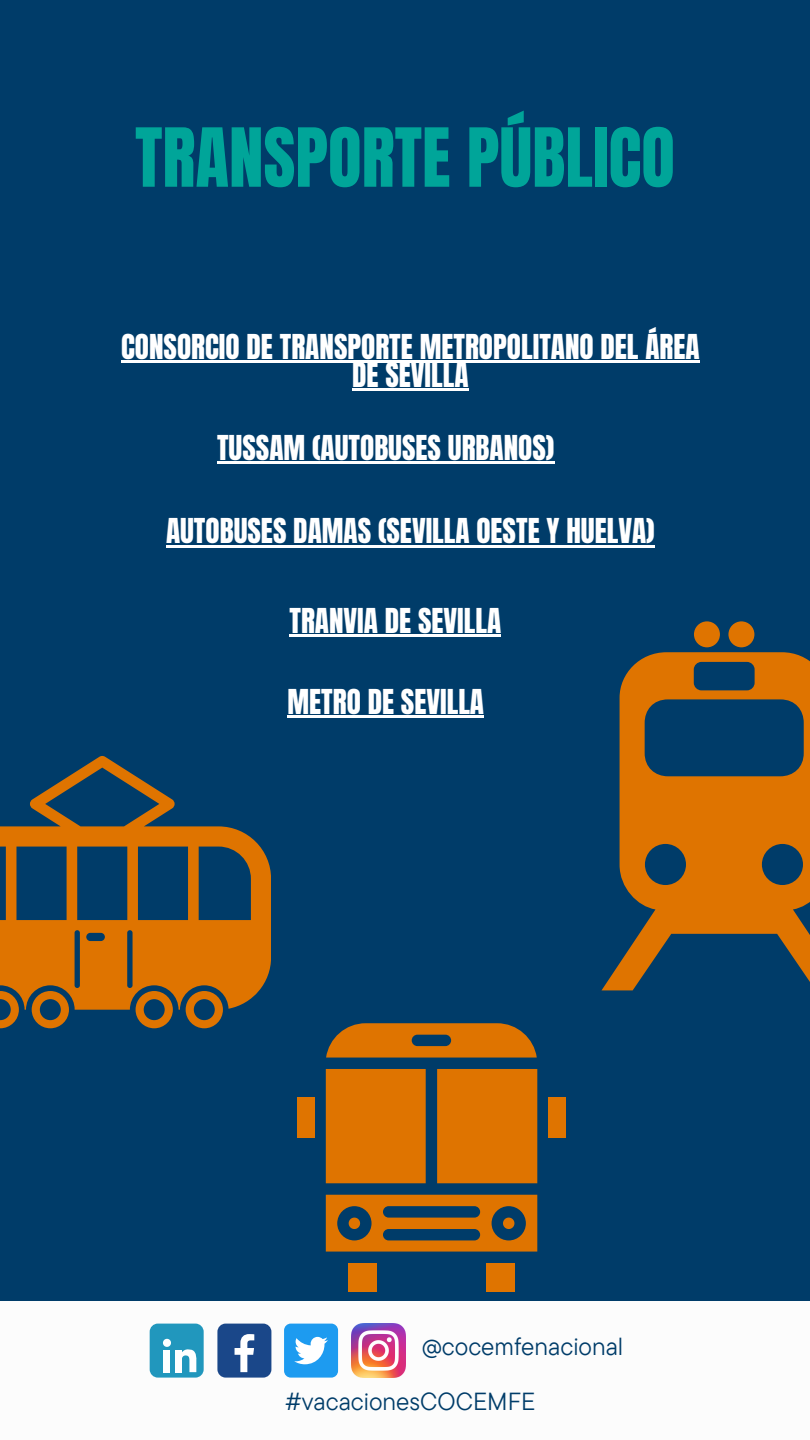
<style>
.page{position:relative;width:810px;height:1440px;background:#003c69}
.page>*{position:absolute;margin:0;border:0;box-sizing:border-box;transform-origin:0 0}
.t1{font:69.2px "Anton";color:#00a599}
.t2{font:29.2px/28.5px "Anton";color:#fff;text-align:center}
.t3{font:24.6px "TT Commons Pro";color:#003c69}
</style>
<div class="page">
<div style="left:1px;top:1302px;width:809px;height:138px;background:#fcfcfc"></div>
<div style="left:217px;top:1324px;width:54px;height:54px;background:#1a4789;border-radius:8px"></div>
<svg style="left:235px;top:1334px;width:19px;height:38px"></svg>
<div style="left:284px;top:1324px;width:54px;height:54px;background:#1d9bf0;border-radius:7px"></div>
<svg style="left:294px;top:1337px;width:34px;height:27px"></svg>
<img style="left:351px;top:1324px;width:54px;height:54px">
<div style="left:150px;top:1324px;width:54px;height:54px;background:#2197bd;border-radius:8px"></div>
<svg style="left:163px;top:1339px;width:8px;height:8px"></svg>
<div style="left:164px;top:1350px;width:6px;height:22px;background:#fff"></div>
<div style="left:175px;top:1350px;width:6px;height:22px;background:#fff"></div>
<svg style="left:181px;top:1349px;width:16px;height:23px"></svg>
<svg style="left:0;top:756px;width:271px;height:254px"></svg>
<svg style="left:0;top:991px;width:19px;height:37px"></svg>
<svg style="left:32px;top:991px;width:37px;height:37px"></svg>
<svg style="left:136px;top:991px;width:37px;height:37px"></svg>
<svg style="left:186px;top:991px;width:37px;height:37px"></svg>
<svg style="left:602px;top:652px;width:208px;height:338px;fill:#df7400"></svg>
<div style="left:694px;top:621px;width:26px;height:26px;background:#df7400;border-radius:50%"></div>
<div style="left:728px;top:621px;width:26px;height:26px;background:#df7400;border-radius:50%"></div>
<div style="left:349px;top:1263px;width:28px;height:29px;background:#df7400"></div>
<div style="left:486px;top:1263px;width:28px;height:29px;background:#df7400"></div>
<svg style="left:326px;top:1023px;width:211px;height:35px;background:#b96a11"></svg>
<div style="left:326px;top:1069px;width:100px;height:114px;background:#df7400"></div>
<div style="left:297px;top:1098px;width:17px;height:40px;background:#df7400"></div>
<div style="left:437px;top:1069px;width:100px;height:114px;background:#df7400"></div>
<div style="left:549px;top:1098px;width:17px;height:40px;background:#df7400"></div>
<svg style="left:326px;top:1195px;width:211px;height:57px"></svg>
<hr style="left:121px;top:360px;width:579px;height:3px;background:#fff">
<hr style="left:352px;top:389px;width:117px;height:2px;background:#fff">
<hr style="left:217px;top:461px;width:337px;height:2px;background:#fff">
<hr style="left:166px;top:545px;width:489px;height:2px;background:#fff">
<hr style="left:289px;top:634px;width:212px;height:2px;background:#fff">
<hr style="left:287px;top:716px;width:197px;height:2px;background:#fff">
<h1 class="t1" style="left:135px;top:108px;width:541px">TRANSPORTE PÚBLICO</h1>
<h2 class="t2" style="left:121px;top:333px;width:580px">CONSORCIO DE TRANSPORTE METROPOLITANO DEL ÁREA<br>DE SEVILLA</h2>
<h2 class="t2" style="left:217px;top:434px;width:339px">TUSSAM (AUTOBUSES URBANOS)</h2>
<h2 class="t2" style="left:166px;top:517px;width:490px">AUTOBUSES DAMAS (SEVILLA OESTE Y HUELVA)</h2>
<h2 class="t2" style="left:289px;top:607px;width:213px">TRANVIA DE SEVILLA</h2>
<p class="t2" style="left:287px;top:688px;width:198px">METRO DE SEVILLA</p>
<p class="t3" style="left:422px;top:1331px;width:203px">@cocemfenacional</p>
<p class="t3" style="left:285px;top:1385px;width:252px">#vacacionesCOCEMFE</p>
</div>
